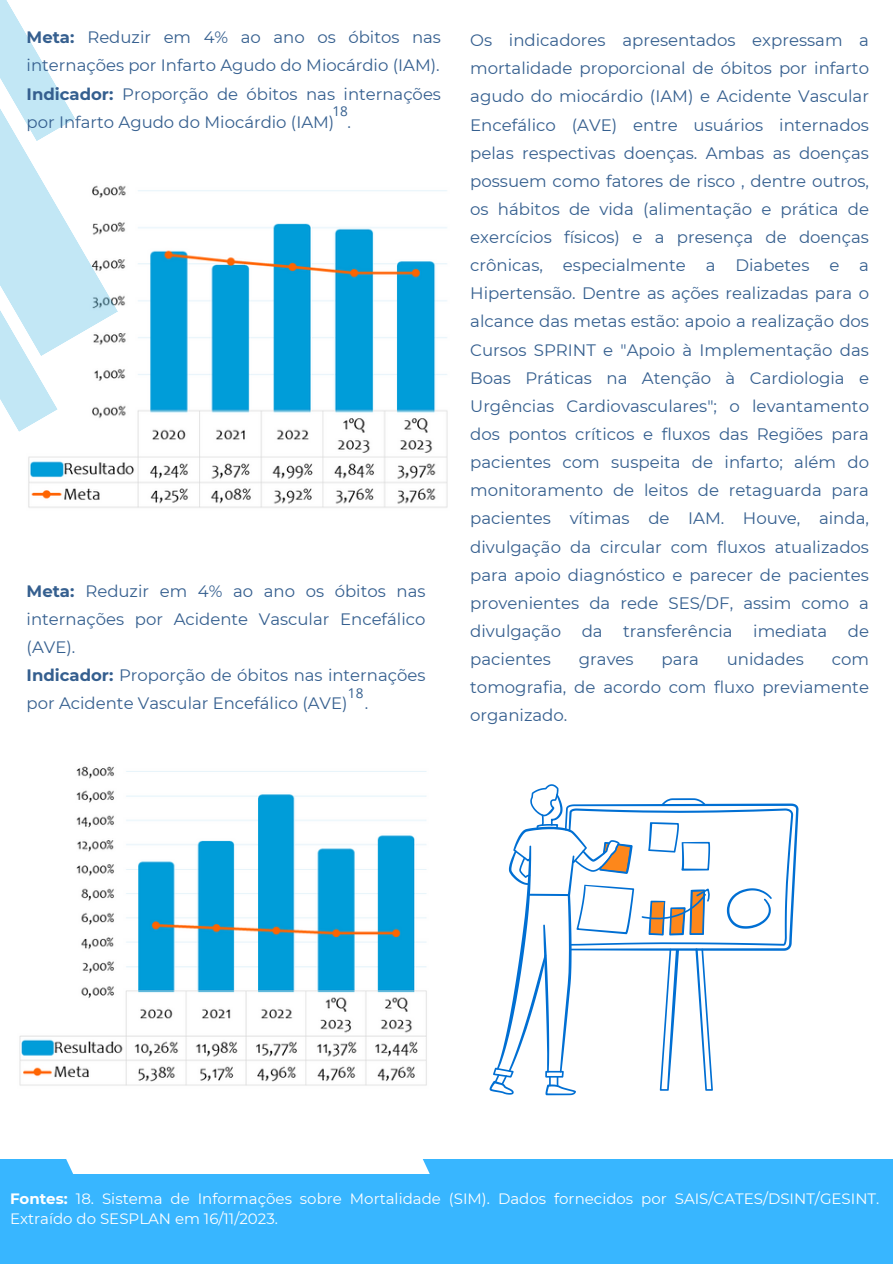
<style>
.page{position:relative;width:893px;height:1264px;background:#fff}
.page>*{position:absolute;margin:0;border:0;box-sizing:border-box;transform-origin:0 0}
.t1{font:16.5px/28.2px "Montserrat";color:#355f8f}
.t2{font:15px/20.2px "Montserrat";color:#fff}
.t3{font:13.5px "Open Sans";color:#355f8f}
.s1{font-weight:700}
</style>
<div class="page">
<div style="left:422px;top:1158px;width:470px;height:105px;background:#38b6ff"></div>
<svg style="left:0;top:1159px;width:73px;height:15px"></svg>
<div style="left:0;top:1174px;width:892px;height:89px;background:#38b6ff"></div>
<img style="left:28px;top:185px;width:420px;height:323px">
<svg style="left:0;top:0;width:118px;height:432px"></svg>
<img style="left:19px;top:766px;width:408px;height:320px">
<svg style="left:489px;top:784px;width:309px;height:311px"></svg>
<p class="t1" style="left:27px;top:23px;width:416px"><span class="s1">Meta:</span> Reduzir em 4% ao ano os óbitos nas internações por Infarto Agudo do Miocárdio (IAM).</p>
<p class="t1" style="left:27px;top:80px;width:416px"><span class="s1">Indicador:</span> Proporção de óbitos nas internações por Infarto Agudo do Miocárdio (IAM) .</p>
<p class="t3" style="left:332px;top:102px;width:17px">18</p>
<p class="t1" style="left:27px;top:577px;width:400px;text-align:justify"><span class="s1">Meta:</span> Reduzir em 4% ao ano os óbitos nas internações por Acidente Vascular Encefálico (AVE).</p>
<p class="t1" style="left:27px;top:661px;width:400px"><span class="s1">Indicador:</span> Proporção de óbitos nas internações por Acidente Vascular Encefálico (AVE) .</p>
<p class="t3" style="left:348px;top:683px;width:17px">18</p>
<p class="t1" style="left:470px;top:26px;width:400px;text-align:justify">Os indicadores apresentados expressam a mortalidade proporcional de óbitos por infarto agudo do miocárdio (IAM) e Acidente Vascular Encefálico (AVE) entre usuários internados pelas respectivas doenças. Ambas as doenças possuem como fatores de risco , dentre outros, os hábitos de vida (alimentação e prática de exercícios físicos) e a presença de doenças crônicas, especialmente a Diabetes e a Hipertensão. Dentre as ações realizadas para o alcance das metas estão: apoio a realização dos Cursos SPRINT e "Apoio à Implementação das Boas Práticas na Atenção à Cardiologia e Urgências Cardiovasculares"; o levantamento dos pontos críticos e fluxos das Regiões para pacientes com suspeita de infarto; além do monitoramento de leitos de retaguarda para pacientes vítimas de IAM. Houve, ainda, divulgação da circular com fluxos atualizados para apoio diagnóstico e parecer de pacientes provenientes da rede SES/DF, assim como a divulgação da transferência imediata de pacientes</p>
<p class="t1" style="left:579px;top:645px;width:56px">graves</p>
<p class="t1" style="left:661px;top:645px;width:39px">para</p>
<p class="t1" style="left:726px;top:645px;width:79px">unidades</p>
<p class="t1" style="left:470px;top:645px;width:400px;text-align:justify;text-indent:361px">com tomografia, de acordo com fluxo previamente organizado.</p>
<p class="t2" style="left:10px;top:1188px;width:870px"><span class="s1">Fontes:</span> 18. Sistema de Informações sobre Mortalidade (SIM). Dados fornecidos por SAIS/CATES/DSINT/GESINT.<br>Extraído do SESPLAN em 16/11/2023.</p>
</div>
